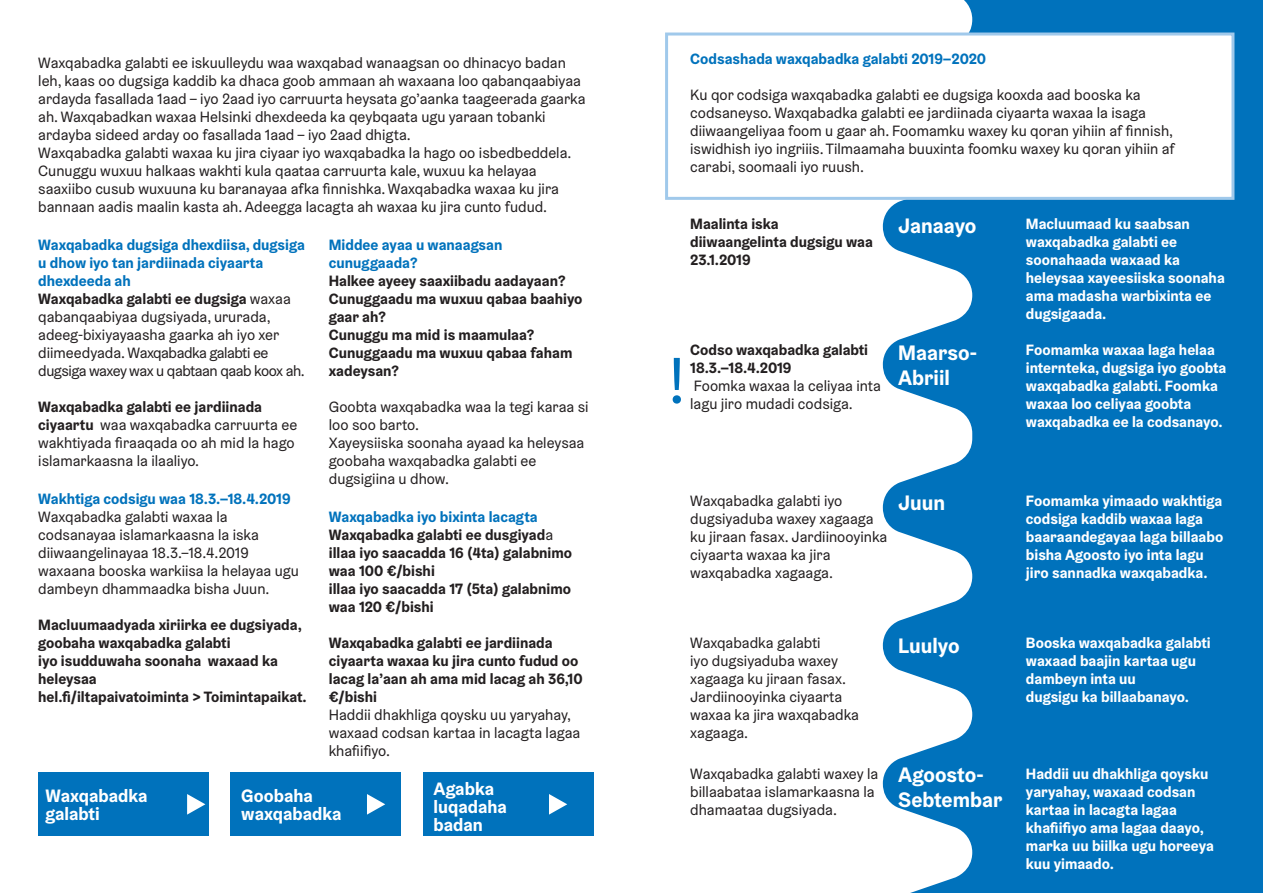
<style>
.page{position:relative;width:1263px;height:893px;background:#fff}
.page>*{position:absolute;margin:0;border:0;box-sizing:border-box;transform-origin:0 0}
.t1{font:700 21px/25.2px "Helsinki Grotesk";color:#fff}
.otsikko1{font:700 18px/18px "Helsinki Grotesk";color:#fff}
.leipis1{font:15px/18px "Helsinki Grotesk";color:#231f20}
.ingressi1{font:15px/18px "Helsinki Grotesk";color:#231f20}
.leipis1-2{font:700 15px/18px "Helsinki Grotesk";color:#fff}
.leipis1-3{font:700 15px/18px "Helsinki Grotesk";color:#231f20}
.otsikko1-2{font:700 15px/18px "Helsinki Grotesk";color:#0072bc}
.s1{font-weight:700}
.s2{font-weight:400}
</style>
<div class="page">
<svg style="left:883px;top:0;width:380px;height:893px;fill:#0072bc"></svg>
<div style="left:665px;top:33px;width:569px;height:167px;background:#fff;border:3px solid #a0c9eb"></div>
<svg style="left:673px;top:358px;width:8px;height:46px"></svg>
<div style="left:38px;top:772px;width:170px;height:64px;background:#0072bc"></div>
<svg style="left:187px;top:794px;width:18px;height:21px"></svg>
<div style="left:231px;top:772px;width:170px;height:64px;background:#0072bc"></div>
<svg style="left:367px;top:794px;width:18px;height:21px"></svg>
<div style="left:423px;top:772px;width:170px;height:64px;background:#0072bc"></div>
<svg style="left:549px;top:794px;width:18px;height:21px"></svg>
<p class="ingressi1" style="left:38px;top:54px;width:549px">Waxqabadka galabti ee iskuulleydu waa waxqabad wanaagsan oo dhinacyo badan leh, kaas oo dugsiga kaddib ka dhaca goob ammaan ah waxaana loo qabanqaabiyaa ardayda fasallada 1aad – iyo 2aad iyo carruurta heysata go’aanka taageerada gaarka ah. Waxqabadkan waxaa Helsinki dhexdeeda ka qeybqaata ugu yaraan tobanki ardayba sideed arday oo fasallada 1aad – iyo 2aad dhigta.</p>
<p class="ingressi1" style="left:38px;top:144px;width:535px">Waxqabadka galabti waxaa ku jira ciyaar iyo waxqabadka la hago oo isbedbeddela.<br>Cunuggu wuxuu halkaas wakhti kula qaataa carruurta kale, wuxuu ka helayaa saaxiibo cusub wuxuuna ku baranayaa afka finnishka. Waxqabadka waxaa ku jira bannaan aadis maalin kasta ah. Adeegga lacagta ah waxaa ku jira cunto fudud.</p>
<p class="otsikko1-2" style="left:38px;top:235px;width:268px">Waxqabadka dugsiga dhexdiisa, dugsiga u dhow iyo tan jardiinada ciyaarta dhexdeeda ah</p>
<p class="leipis1" style="left:38px;top:289px;width:268px"><span class="s1">Waxqabadka galabti ee dugsiga</span> waxaa qabanqaabiyaa dugsiyada, ururada, adeeg-bixiyayaasha gaarka ah iyo xer diimeedyada. Waxqabadka galabti ee dugsiga waxey wax u qabtaan qaab koox ah.</p>
<p class="leipis1" style="left:38px;top:397px;width:260px"><span class="s1">Waxqabadka galabti ee jardiinada ciyaartu</span> waa waxqabadka carruurta ee wakhtiyada firaaqada oo ah mid la hago islamarkaasna la ilaaliyo.</p>
<p class="otsikko1-2" style="left:38px;top:490px;width:254px">Wakhtiga codsigu waa 18.3.–18.4.2019</p>
<p class="leipis1" style="left:38px;top:508px;width:262px">Waxqabadka galabti waxaa la codsanayaa islamarkaasna la iska diiwaangelinayaa 18.3.–18.4.2019 waxaana booska warkiisa la helayaa ugu dambeyn dhammaadka bisha Juun.</p>
<p class="leipis1-3" style="left:38px;top:616px;width:270px">Macluumaadyada xiriirka ee dugsiyada, goobaha waxqabadka galabti<br>iyo isudduwaha soonaha waxaad ka heleysaa<br>hel.fi/iltapaivatoiminta &gt; Toimintapaikat.</p>
<p class="otsikko1-2" style="left:329px;top:235px;width:175px">Middee ayaa u wanaagsan cunuggaada?</p>
<p class="leipis1-3" style="left:329px;top:271px;width:238px">Halkee ayeey saaxiibadu aadayaan?</p>
<p class="leipis1-3" style="left:329px;top:289px;width:255px">Cunuggaadu ma wuxuu qabaa baahiyo gaar ah?</p>
<p class="leipis1-3" style="left:329px;top:325px;width:207px">Cunuggu ma mid is maamulaa?</p>
<p class="leipis1-3" style="left:329px;top:343px;width:245px">Cunuggaadu ma wuxuu qabaa faham xadeysan?</p>
<p class="leipis1" style="left:329px;top:397px;width:261px">Goobta waxqabadka waa la tegi karaa si loo soo barto.</p>
<p class="leipis1" style="left:329px;top:433px;width:257px">Xayeysiiska soonaha ayaad ka heleysaa goobaha waxqabadka galabti ee dugsigiina u dhow.</p>
<p class="otsikko1-2" style="left:329px;top:508px;width:210px">Waxqabadka iyo bixinta lacagta</p>
<p class="leipis1-3" style="left:329px;top:526px;width:226px">Waxqabadka galabti ee dusgiyad<span class="s2">a</span></p>
<p class="leipis1-3" style="left:329px;top:544px;width:245px">illaa iyo saacadda 16 (4ta) galabnimo waa 100 €/bishi</p>
<p class="leipis1-3" style="left:329px;top:580px;width:244px">illaa iyo saacadda 17 (5ta) galabnimo waa 120 €/bishi</p>
<p class="leipis1-3" style="left:329px;top:634px;width:255px">Waxqabadka galabti ee jardiinada ciyaarta waxaa ku jira cunto fudud oo lacag la’aan ah ama mid lacag ah 36,10 €/bishi</p>
<p class="leipis1" style="left:329px;top:706px;width:244px">Haddii dhakhliga qoysku uu yaryahay,</p>
<p class="leipis1" style="left:329px;top:724px;width:253px">waxaad codsan kartaa in lacagta lagaa khafiifiyo.</p>
<p class="otsikko1" style="left:45px;top:786px;width:104px">Waxqabadka</p>
<p class="otsikko1" style="left:45px;top:804px;width:56px">galabti</p>
<p class="otsikko1" style="left:241px;top:786px;width:102px">Goobaha waxqabadka</p>
<p class="otsikko1" style="left:433px;top:779px;width:75px">Agabka luqadaha badan</p>
<p class="otsikko1-2" style="left:690px;top:50px;width:297px">Codsashada waxqabadka galabti 2019–2020</p>
<p class="leipis1" style="left:690px;top:86px;width:486px">Ku qor codsiga waxqabadka galabti ee dugsiga kooxda aad booska ka codsaneyso. Waxqabadka galabti ee jardiinada ciyaarta waxaa la isaga diiwaangeliyaa foom u gaar ah. Foomamku waxey ku qoran yihiin af finnish, iswidhish iyo ingriiis. Tilmaamaha buuxinta foomku waxey ku qoran yihiin af carabi, soomaali iyo ruush.</p>
<p class="leipis1-3" style="left:690px;top:214px;width:184px">Maalinta iska diiwaangelinta dugsigu waa<br>23.1.2019</p>
<p class="t1" style="left:898px;top:213px;width:80px">Janaayo</p>
<p class="leipis1" style="left:690px;top:341px;width:192px"><span class="s1">Codso waxqabadka galabti<br>18.3.–18.4.2019<br></span>Foomka waxaa la celiyaa inta lagu jiro mudadi codsiga.</p>
<p class="t1" style="left:898px;top:340px;width:81px">Maarso-<br>Abriil</p>
<p class="leipis1-2" style="left:1026px;top:214px;width:200px">Macluumaad ku saabsan waxqabadka galabti ee soonahaada waxaad ka heleysaa xayeesiiska soonaha ama madasha warbixinta ee dugsigaada.</p>
<p class="leipis1-2" style="left:1026px;top:341px;width:202px">Foomamka waxaa laga helaa internteka, dugsiga iyo goobta waxqabadka galabti. Foomka waxaa loo celiyaa goobta waxqabadka ee la codsanayo.</p>
<p class="leipis1" style="left:690px;top:491px;width:199px">Waxqabadka galabti iyo dugsiyaduba waxey xagaaga ku jiraan fasax. Jardiinooyinka ciyaarta waxaa ka jira waxqabadka xagaaga.</p>
<p class="leipis1-2" style="left:1026px;top:491px;width:199px">Foomamka yimaado wakhtiga codsiga kaddib waxaa laga baaraandegayaa laga billaabo bisha Agoosto iyo inta lagu jiro sannadka waxqabadka.</p>
<p class="t1" style="left:898px;top:490px;width:48px">Juun</p>
<p class="leipis1" style="left:690px;top:634px;width:170px">Waxqabadka galabti<br>iyo dugsiyaduba waxey xagaaga ku jiraan fasax.<br>Jardiinooyinka ciyaarta waxaa ka jira waxqabadka xagaaga.</p>
<p class="leipis1-2" style="left:1026px;top:634px;width:186px">Booska waxqabadka galabti waxaad baajin kartaa ugu dambeyn inta uu<br>dugsigu ka billaabanayo.</p>
<p class="leipis1" style="left:690px;top:765px;width:190px">Waxqabadka galabti waxey la billaabataa islamarkaasna la dhamaataa dugsiyada.</p>
<p class="leipis1-2" style="left:1026px;top:765px;width:190px">Haddii uu dhakhliga qoysku yaryahay, waxaad codsan kartaa in lacagta lagaa khafiifiyo ama lagaa daayo, marka uu biilka ugu horeeya kuu yimaado.</p>
<p class="t1" style="left:898px;top:633px;width:63px">Luulyo</p>
<p class="t1" style="left:898px;top:762px;width:106px">Agoosto-<br>Sebtembar</p>
</div>
